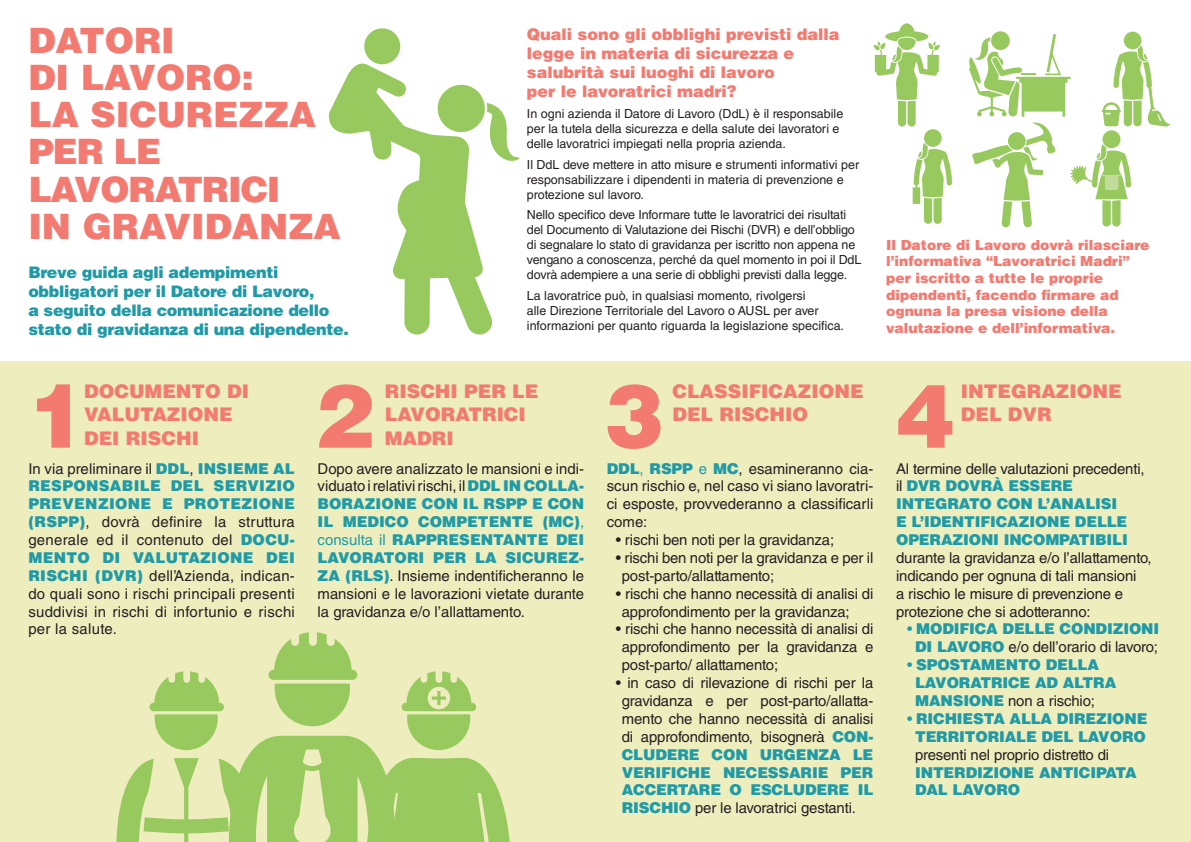
<style>
.page{position:relative;width:1191px;height:842px;background:#fff}
.page>*{position:absolute;margin:0;border:0;box-sizing:border-box;transform-origin:0 0}
.t1{font:900 88.5px "Helvetica LT Std";color:#f37a71}
.t2{font:900 35px "Helvetica LT Std";color:#f37a71}
.t3{font:900 35px "Helvetica LT Std";letter-spacing:-.03em;color:#f37a71}
.t4{font:900 18.8px/23.8px "Helvetica LT Std";color:#f37a71}
.t5{font:900 16px/19.2px "Helvetica LT Std";color:#f37a71}
.t6{font:900 15.9px/19.1px "Helvetica LT Std";letter-spacing:-.02em;color:#1f9aa6}
.t7{font:14.9px/17.9px "Helvetica LT Std";letter-spacing:-.01em;color:#231f20;text-align:justify}
.t8{font:900 14.9px/17.9px "Helvetica LT Std";letter-spacing:-.01em;color:#1f9aa6}
.t9{font:900 13.9px/16.7px "Helvetica LT Std";color:#f37a71}
.t10{font:12.5px/15px "Helvetica LT Std";color:#231f20}
.s1{font-weight:900;color:#1f9aa6}
.s2{color:#1f9aa6}
.s3{font-weight:400}
.s4{font-weight:400;color:#231f20}
</style>
<div class="page">
<div style="left:0;top:361px;width:1191px;height:481px;background:#ededbe"></div>
<svg style="left:116px;top:632px;width:394px;height:210px"></svg>
<svg style="left:328px;top:63px;width:165px;height:272px"></svg>
<svg style="left:362px;top:28px;width:41px;height:39px"></svg>
<svg style="left:435px;top:82px;width:85px;height:86px"></svg>
<svg style="left:873px;top:23px;width:67px;height:104px"></svg>
<svg style="left:991px;top:31px;width:18px;height:19px"></svg>
<div style="left:1123px;top:32px;width:18px;height:17px;background:#98c95e;border-radius:50%"></div>
<svg style="left:912px;top:143px;width:40px;height:81px"></svg>
<div style="left:924px;top:129px;width:17px;height:18px;background:#98c95e;border-radius:50%"></div>
<svg style="left:969px;top:34px;width:201px;height:193px"></svg>
<p class="t2" style="left:28px;top:18px;width:148px">DATORI</p>
<p class="t2" style="left:28px;top:55px;width:226px">DI LAVORO:</p>
<p class="t2" style="left:28px;top:92px;width:289px">LA SICUREZZA</p>
<p class="t2" style="left:28px;top:129px;width:134px">PER LE</p>
<p class="t3" style="left:28px;top:166px;width:254px">LAVORATRICI</p>
<p class="t2" style="left:28px;top:203px;width:314px">IN GRAVIDANZA</p>
<p class="t6" style="left:28px;top:262px;width:287px">Breve guida agli adempimenti obbligatori per il Datore di Lavoro,</p>
<p class="t6" style="left:28px;top:300px;width:322px">a seguito della comunicazione dello stato di gravidanza di una dipendente.</p>
<p class="t5" style="left:527px;top:24px;width:314px">Quali sono gli obblighi previsti dalla legge in materia di sicurezza e</p>
<p class="t5" style="left:527px;top:63px;width:249px">salubrità sui luoghi di lavoro</p>
<p class="t5" style="left:527px;top:82px;width:211px">per le lavoratrici madri?</p>
<p class="t10" style="left:527px;top:106px;width:318px">In ogni azienda il Datore di Lavoro (DdL) è il responsabile per la tutela della sicurezza e della salute dei lavoratori e delle lavoratrici impiegati nella propria azienda.</p>
<p class="t10" style="left:527px;top:157px;width:334px">Il DdL deve mettere in atto misure e strumenti informativi per responsabilizzare i dipendenti in materia di prevenzione e protezione sul lavoro.</p>
<p class="t10" style="left:527px;top:208px;width:336px">Nello specifico deve Informare tutte le lavoratrici dei risultati del Documento di Valutazione dei Rischi (DVR) e dell’obbligo di segnalare lo stato di gravidanza per iscritto non appena ne vengano a conoscenza, perché da quel momento in poi il DdL dovrà adempiere a una serie di obblighi previsti dalla legge.</p>
<p class="t10" style="left:527px;top:288px;width:319px">La lavoratrice può, in qualsiasi momento, rivolgersi<br>alle Direzione Territoriale del Lavoro o AUSL per aver informazioni per quanto riguarda la legislazione specifica.</p>
<p class="t9" style="left:886px;top:236px;width:265px">Il Datore di Lavoro dovrà rilasciare l’informativa “Lavoratrici Madri”</p>
<p class="t9" style="left:886px;top:269px;width:234px">per iscritto a tutte le proprie dipendenti, facendo firmare ad ognuna la presa visione della valutazione e dell’informativa.</p>
<p class="t4" style="left:84px;top:379px;width:166px">DOCUMENTO DI<br>VALUTAZIONE<br>DEI RISCHI</p>
<p class="t4" style="left:385px;top:379px;width:155px">RISCHI PER LE</p>
<p class="t1" style="left:28px;top:358px;width:60px">1</p>
<p class="t1" style="left:314px;top:358px;width:60px">2</p>
<p class="t4" style="left:385px;top:402px;width:143px">LAVORATRICI<br>MADRI</p>
<p class="t1" style="left:604px;top:358px;width:60px">3</p>
<p class="t4" style="left:672px;top:379px;width:193px">CLASSIFICAZIONE</p>
<p class="t4" style="left:672px;top:402px;width:137px">DEL RISCHIO</p>
<p class="t7" style="left:28px;top:459px;width:268px">In via preliminare il <span class="s1">DDL</span>, <span class="s1">INSIEME AL RESPONSABILE DEL SERVIZIO PREVENZIONE E PROTEZIONE (RSPP)</span>, dovrà definire la struttura generale ed il contenuto del <span class="s1">DOCU-MENTO DI VALUTAZIONE DEI RISCHI (DVR)</span> dell’Azienda, indican&shy;do quali sono i rischi principali presenti suddivisi in rischi di infortunio e rischi per la salute.</p>
<p class="t7" style="left:317px;top:459px;width:268px">Dopo avere analizzato le mansioni e indi&shy;viduato i relativi rischi, il <span class="s1">DDL IN COLLA-BORAZIONE CON IL RSPP E CON IL MEDICO COMPETENTE (MC)</span><span class="s2">, consulta il</span> <span class="s1">RAPPRESENTANTE DEI LAVORATORI PER LA SICUREZ-ZA (RLS)</span>. Insieme indentificheranno le mansioni e le lavorazioni vietate durante la gravidanza e/o l’allattamento.</p>
<p class="t7" style="left:607px;top:459px;width:268px"><span class="s1">DDL</span><span class="s2">,</span> <span class="s1">RSPP</span> <span class="s2">e</span> <span class="s1">MC</span>, esamineranno cia&shy;scun rischio e, nel caso vi siano lavoratri&shy;ci esposte, provvederanno a classificarli come:</p>
<p class="t7" style="left:616px;top:531px;width:220px">• rischi ben noti per la gravidanza;</p>
<p class="t7" style="left:622px;top:549px;width:253px;text-indent:-6px">• rischi ben noti per la gravidanza e per il post-parto/allattamento;</p>
<p class="t7" style="left:622px;top:584px;width:253px;text-indent:-6px">• rischi che hanno necessità di analisi di approfondimento per la gravidanza;</p>
<p class="t7" style="left:622px;top:620px;width:253px;text-indent:-6px">• rischi che hanno necessità di analisi di approfondimento per la gravidanza e post-parto/ allattamento;</p>
<p class="t7" style="left:622px;top:674px;width:253px;text-indent:-6px">• in caso di rilevazione di rischi per la gravidanza e per post-parto/allatta&shy;mento che hanno necessità di analisi di approfondimento, bisognerà <span class="s1">CON-CLUDERE CON URGENZA LE VERIFICHE NECESSARIE PER ACCERTARE O ESCLUDERE IL RISCHIO</span> per le lavoratrici gestanti.</p>
<p class="t1" style="left:896px;top:358px;width:60px">4</p>
<p class="t4" style="left:961px;top:379px;width:162px">INTEGRAZIONE</p>
<p class="t4" style="left:961px;top:402px;width:92px">DEL DVR</p>
<p class="t7" style="left:896px;top:459px;width:257px;text-align:left">Al termine delle valutazioni precedenti, il <span class="s1">DVR DOVRÀ ESSERE<br>INTEGRATO CON L’ANALISI<br>E L’IDENTIFICAZIONE DELLE<br>OPERAZIONI INCOMPATIBILI </span>durante la gravidanza e/o l’allattamento, indicando per ognuna di tali mansioni<br>a rischio le misure di prevenzione e protezione che si adotteranno:</p>
<p class="t8" style="left:907px;top:620px;width:254px;text-align:center"><span class="s3">•</span> MODIFICA DELLE CONDIZIONI<br>DI LAVORO <span class="s4">e/o dell’orario di lavoro;</span></p>
<p class="t8" style="left:915px;top:655px;width:203px;text-indent:-8px"><span class="s3">•</span> SPOSTAMENTO DELLA<br>LAVORATRICE AD ALTRA<br>MANSIONE <span class="s4">non a rischio;</span></p>
<p class="t8" style="left:915px;top:709px;width:234px;text-indent:-8px"><span class="s3">•</span> RICHIESTA ALLA DIREZIONE<br>TERRITORIALE DEL LAVORO <span class="s4">presenti nel proprio distretto di<br></span>INTERDIZIONE ANTICIPATA<br>DAL LAVORO</p>
</div>
